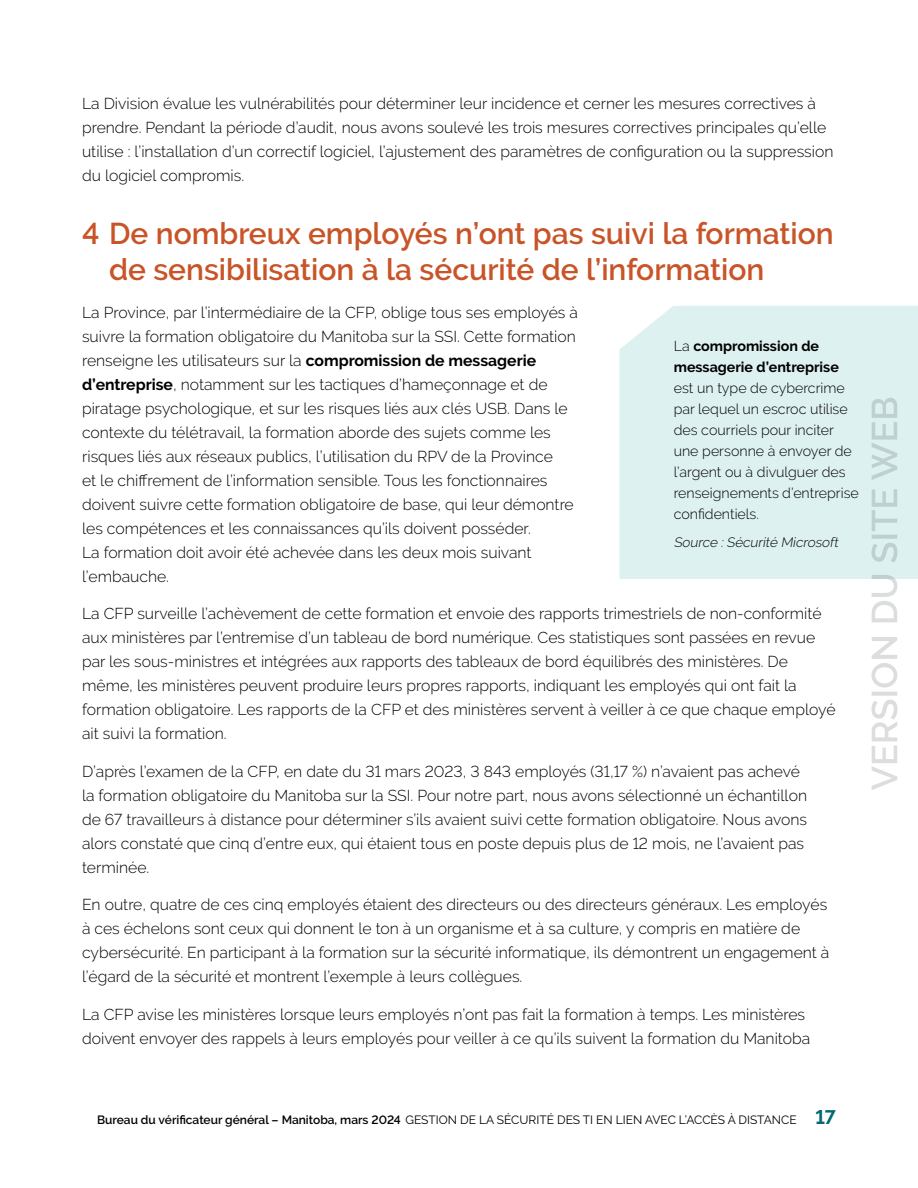
<style>
.page{position:relative;width:918px;height:1188px;background:#fff}
.page>*{position:absolute;margin:0;border:0;box-sizing:border-box;transform-origin:0 0}
.t1{font:600 30px/36px "Raleway";color:#c95427}
.t2{font:300 15.75px/24px "Raleway";color:#000}
.t3{font:300 14.25px/21px "Raleway";color:#000}
.t4{font:700 14.25px/21px "Raleway";color:#000}
.t5{font:italic 300 13.5px "Raleway";color:#000}
.t6{font:12px "Raleway";color:#000}
.s1{font-weight:700}
.s2{font-weight:300}
.s3{font-weight:600}
.s4{font-weight:700;font-size:19.5px;color:#006a74}
</style>
<div class="page">
<div style="left:619px;top:306px;width:299px;height:273px;background:#ddf1f0"></div>
<svg style="left:871px;top:398px;width:26px;height:392px"></svg>
<p class="t2" style="left:82px;top:92px;width:753px">La Division évalue les vulnérabilités pour déterminer leur incidence et cerner les mesures correctives à prendre. Pendant la période d’audit, nous avons soulevé les trois mesures correctives principales qu’elle utilise : l’installation d’un correctif logiciel, l’ajustement des paramètres de configuration ou la suppression du logiciel compromis.</p>
<h1 class="t1" style="left:109px;top:216px;width:726px;text-indent:-27px">4 De nombreux employés n’ont pas suivi la formation de sensibilisation à la sécurité de l’information</h1>
<p class="t2" style="left:82px;top:300px;width:497px">La Province, par l’intermédiaire de la CFP, oblige tous ses employés à suivre la formation obligatoire du Manitoba sur la SSI. Cette formation renseigne les utilisateurs sur la <span class="s1">compromission de messagerie d’entreprise</span>, notamment sur les tactiques d’hameçonnage et de piratage psychologique, et sur les risques liés aux clés USB. Dans le contexte du télétravail, la formation aborde des sujets comme les risques liés aux réseaux publics, l’utilisation du RPV de la Province<br>et le chiffrement de l’information sensible. Tous les fonctionnaires doivent suivre cette formation obligatoire de base, qui leur démontre les compétences et les connaissances qu’ils doivent posséder.<br>La formation doit avoir été achevée dans les deux mois suivant l’embauche.</p>
<p class="t2" style="left:82px;top:602px;width:755px">La CFP surveille l’achèvement de cette formation et envoie des rapports trimestriels de non-conformité aux ministères par l’entremise d’un tableau de bord numérique. Ces statistiques sont passées en revue par les sous-ministres et intégrées aux rapports des tableaux de bord équilibrés des ministères. De même, les ministères peuvent produire leurs propres rapports, indiquant les employés qui ont fait la formation obligatoire. Les rapports de la CFP et des ministères servent à veiller à ce que chaque employé ait suivi la formation.</p>
<p class="t2" style="left:82px;top:759px;width:727px">D’après l’examen de la CFP, en date du 31 mars 2023, 3 843 employés (31,17 %) n’avaient pas achevé la formation obligatoire du Manitoba sur la SSI. Pour notre part, nous avons sélectionné un échantillon de 67 travailleurs à distance pour déterminer s’ils avaient suivi cette formation obligatoire. Nous avons alors constaté que cinq d’entre eux, qui étaient tous en poste depuis plus de 12 mois, ne l’avaient pas terminée.</p>
<p class="t2" style="left:82px;top:893px;width:749px">En outre, quatre de ces cinq employés étaient des directeurs ou des directeurs généraux. Les employés à ces échelons sont ceux qui donnent le ton à un organisme et à sa culture, y compris en matière de cybersécurité. En participant à la formation sur la sécurité informatique, ils démontrent un engagement à l’égard de la sécurité et montrent l’exemple à leurs collègues.</p>
<p class="t2" style="left:82px;top:1002px;width:730px">La CFP avise les ministères lorsque leurs employés n’ont pas fait la formation à temps. Les ministères doivent envoyer des rappels à leurs employés pour veiller à ce qu’ils suivent la formation du Manitoba</p>
<p class="t4" style="left:674px;top:335px;width:167px"><span class="s2">La</span> compromission de messagerie d’entreprise</p>
<p class="t3" style="left:674px;top:377px;width:187px">est un type de cybercrime par lequel un escroc utilise des courriels pour inciter une personne à envoyer de l’argent ou à divulguer des renseignements d’entreprise confidentiels.</p>
<p class="t5" style="left:674px;top:535px;width:169px">Source :Sécurité Microsoft</p>
<p class="t6" style="left:97px;top:1113px;width:740px"><span class="s3">Bureau du vérificateur général – Manitoba, mars 2024</span> GESTION DE LA SÉCURITÉ DES TI EN LIEN AVEC L’ACCÈS À DISTANCE <span class="s4">17</span></p>
</div>
